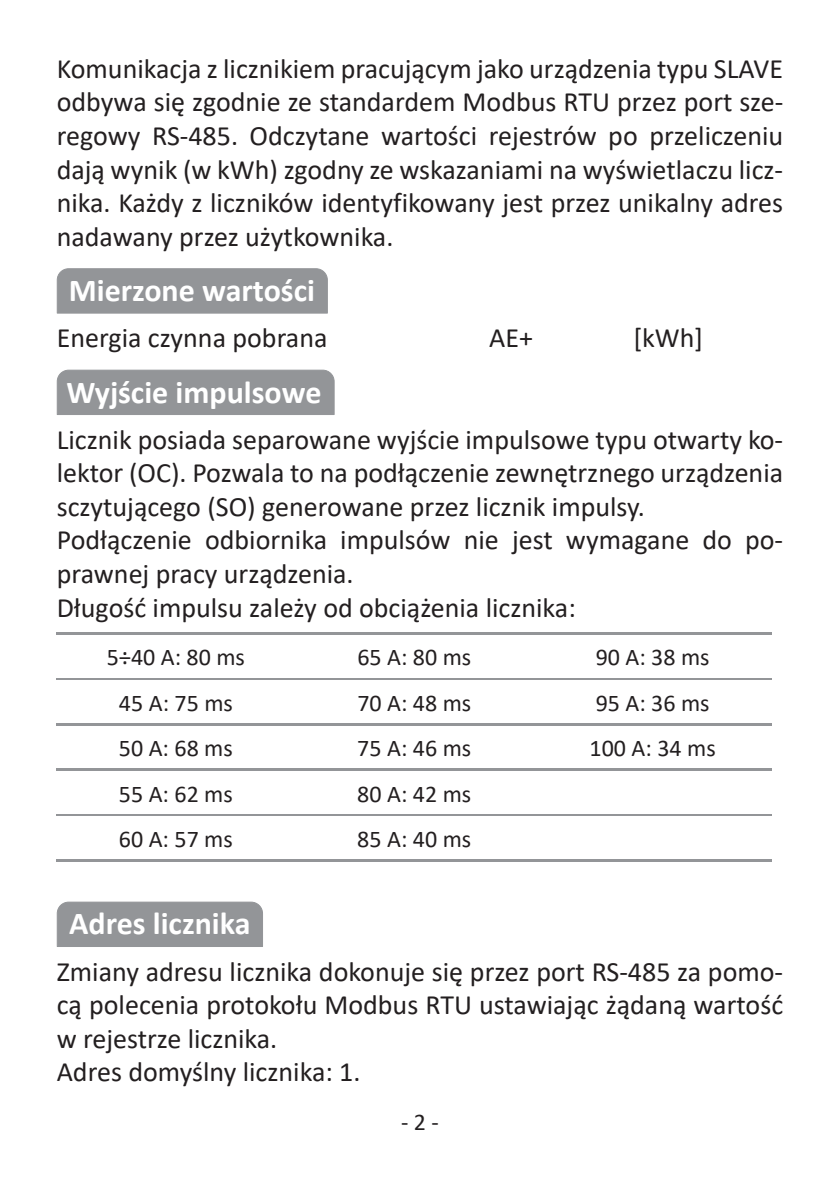
<style>
.page{position:relative;width:840px;height:1191px;background:#fff}
.page>*{position:absolute;margin:0;border:0;box-sizing:border-box;transform-origin:0 0}
.t1{font:700 32px "Calibri";color:#fff}
.t2{font:28px/33.6px "Calibri";color:#231f20}
.t3{font:24px "Calibri";color:#231f20}
</style>
<div class="page">
<hr style="left:57px;top:632px;width:238px;height:2px;background:#939598">
<hr style="left:295px;top:632px;width:238px;height:2px;background:#939598">
<hr style="left:533px;top:632px;width:238px;height:2px;background:#939598">
<hr style="left:57px;top:678px;width:238px;height:2px;background:#939598">
<hr style="left:295px;top:678px;width:238px;height:2px;background:#939598">
<hr style="left:533px;top:678px;width:238px;height:2px;background:#939598">
<hr style="left:57px;top:723px;width:238px;height:2px;background:#939598">
<hr style="left:295px;top:723px;width:238px;height:2px;background:#939598">
<hr style="left:533px;top:723px;width:238px;height:2px;background:#939598">
<hr style="left:57px;top:769px;width:238px;height:2px;background:#939598">
<hr style="left:295px;top:769px;width:238px;height:2px;background:#939598">
<hr style="left:533px;top:769px;width:238px;height:2px;background:#939598">
<hr style="left:57px;top:814px;width:238px;height:2px;background:#939598">
<hr style="left:295px;top:814px;width:238px;height:2px;background:#939598">
<hr style="left:533px;top:814px;width:238px;height:2px;background:#939598">
<hr style="left:57px;top:859px;width:238px;height:2px;background:#939598">
<hr style="left:295px;top:859px;width:238px;height:2px;background:#939598">
<hr style="left:533px;top:859px;width:238px;height:2px;background:#939598">
<div style="left:57px;top:268px;width:271px;height:45px;background:#939598"></div>
<div style="left:57px;top:370px;width:277px;height:45px;background:#939598"></div>
<div style="left:57px;top:901px;width:206px;height:46px;background:#939598"></div>
<p class="t2" style="left:57px;top:51px;width:727px;text-align:justify">Komunikacja z licznikiem pracującym jako urządzenia typu SLAVE odbywa się zgodnie ze standardem Modbus RTU przez port sze&shy;regowy RS-485. Odczytane wartości rejestrów po przeliczeniu dają wynik (w kWh) zgodny ze wskazaniami na wyświetlaczu licz&shy;nika. Każdy z liczników identyfikowany jest przez unikalny adres nadawany przez użytkownika.</p>
<p class="t1" style="left:69px;top:268px;width:247px">Mierzone wartości</p>
<p class="t2" style="left:57px;top:320px;width:272px">Energia czynna pobrana</p>
<p class="t2" style="left:489px;top:320px;width:45px">AE+</p>
<p class="t2" style="left:633px;top:320px;width:71px">[kWh]</p>
<p class="t1" style="left:66px;top:369px;width:256px">Wyjście impulsowe</p>
<p class="t2" style="left:57px;top:422px;width:727px">Licznik posiada separowane wyjście impulsowe typu otwarty ko&shy;lektor (OC). Pozwala to na podłączenie zewnętrznego urządzenia sczytującego (SO) generowane przez licznik impulsy.<br>Podłączenie odbiornika impulsów nie jest wymagane do po&shy;prawnej pracy urządzenia.<br>Długość impulsu zależy od obciążenia licznika:</p>
<p class="t3" style="left:107px;top:641px;width:139px">5÷40 A: 80 ms</p>
<p class="t3" style="left:357px;top:641px;width:115px">65 A: 80 ms</p>
<p class="t3" style="left:595px;top:641px;width:115px">90 A: 38 ms</p>
<p class="t3" style="left:119px;top:686px;width:115px">45 A: 75 ms</p>
<p class="t3" style="left:357px;top:686px;width:115px">70 A: 48 ms</p>
<p class="t3" style="left:595px;top:686px;width:115px">95 A: 36 ms</p>
<p class="t3" style="left:119px;top:731px;width:115px">50 A: 68 ms</p>
<p class="t3" style="left:357px;top:731px;width:115px">75 A: 46 ms</p>
<p class="t3" style="left:589px;top:731px;width:127px">100 A: 34 ms</p>
<p class="t3" style="left:119px;top:777px;width:115px">55 A: 62 ms</p>
<p class="t3" style="left:357px;top:777px;width:115px">80 A: 42 ms</p>
<p class="t3" style="left:119px;top:822px;width:115px">60 A: 57 ms</p>
<p class="t3" style="left:357px;top:822px;width:115px">85 A: 40 ms</p>
<p class="t1" style="left:69px;top:901px;width:183px">Adres licznika</p>
<p class="t2" style="left:57px;top:953px;width:727px">Zmiany adresu licznika dokonuje się przez port RS-485 za pomo&shy;cą polecenia protokołu Modbus RTU ustawiając żądaną wartość w rejestrze licznika.<br>Adres domyślny licznika: 1.</p>
<p class="t3" style="left:401px;top:1105px;width:39px">- 2 -</p>
</div>
